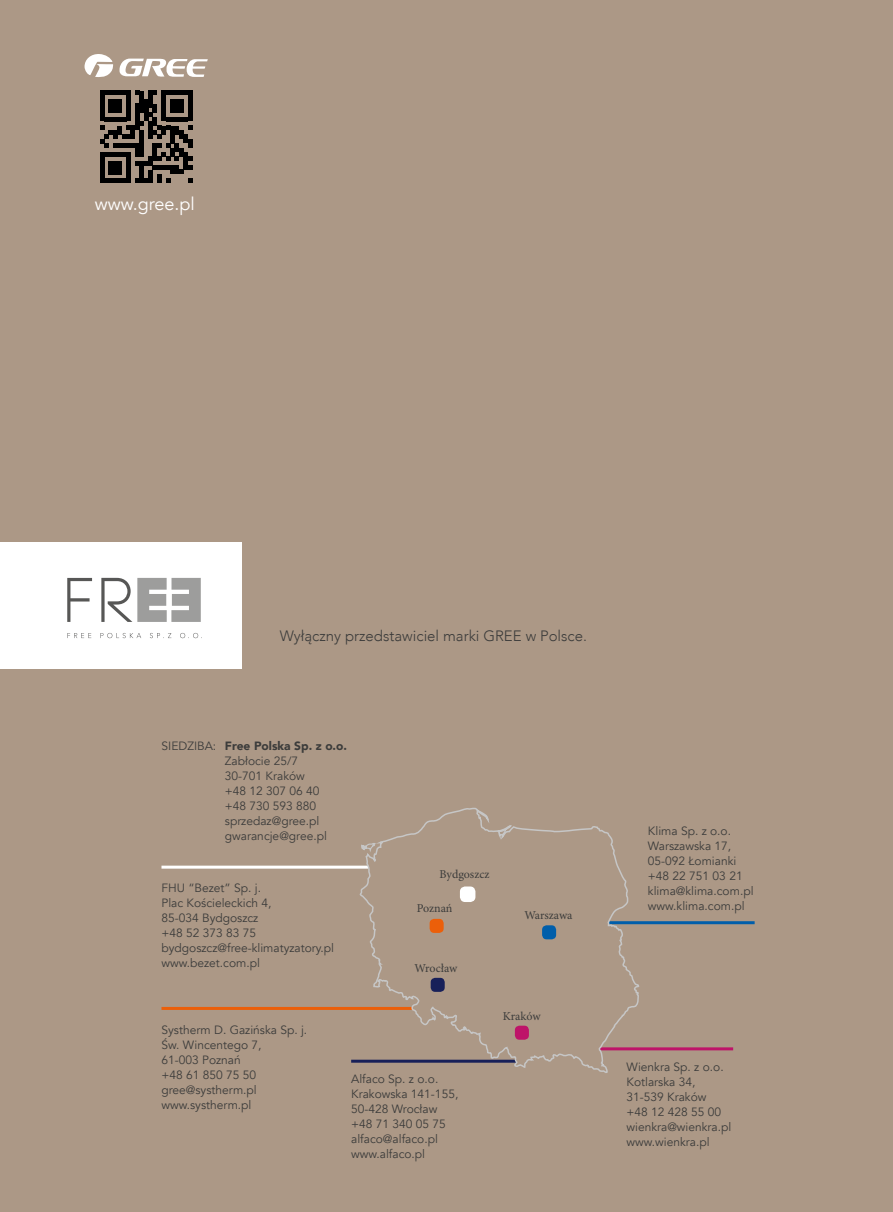
<style>
.page{position:relative;width:893px;height:1212px;background:#ac9886}
.page>*{position:absolute;margin:0;border:0;box-sizing:border-box;transform-origin:0 0}
.t1{font:18px "Avenir";color:#fff}
.t2{font:300 15px "Avenir";color:#3c3c3b}
.t3{font:12px/15px "Avenir";color:#3c3c3b}
.t4{font:12px "Minion Pro";letter-spacing:-.005em;color:#3c3c3b}
.t5{font:900 12px "Avenir";color:#3c3c3b}
</style>
<div class="page">
<hr style="left:100px;top:91px;width:4px;height:30px;background:#000">
<hr style="left:109px;top:99px;width:4px;height:14px;background:#000">
<div style="left:113px;top:99px;width:5px;height:14px;background:#000"></div>
<hr style="left:118px;top:99px;width:4px;height:14px;background:#000">
<svg style="left:104px;top:91px;width:22px;height:4px"></svg>
<div style="left:126px;top:91px;width:5px;height:30px;background:#000"></div>
<svg style="left:135px;top:91px;width:5px;height:4px"></svg>
<hr style="left:140px;top:91px;width:4px;height:22px;background:#000">
<hr style="left:144px;top:99px;width:4px;height:22px;background:#000">
<div style="left:148px;top:91px;width:5px;height:17px;background:#000"></div>
<svg style="left:153px;top:91px;width:4px;height:4px"></svg>
<hr style="left:162px;top:91px;width:4px;height:30px;background:#000">
<div style="left:170px;top:99px;width:5px;height:14px;background:#000"></div>
<hr style="left:175px;top:99px;width:4px;height:14px;background:#000">
<div style="left:179px;top:99px;width:5px;height:14px;background:#000"></div>
<svg style="left:166px;top:91px;width:22px;height:4px"></svg>
<hr style="left:188px;top:91px;width:4px;height:30px;background:#000">
<svg style="left:100px;top:104px;width:92px;height:79px"></svg>
<svg style="left:85px;top:54px;width:28px;height:23px"></svg>
<svg style="left:120px;top:59px;width:88px;height:18px"></svg>
<div style="left:0;top:543px;width:242px;height:126px;background:#fff"></div>
<svg style="left:67px;top:633px;width:24px;height:5px"></svg>
<svg style="left:100px;top:633px;width:41px;height:5px"></svg>
<svg style="left:150px;top:633px;width:21px;height:5px"></svg>
<svg style="left:180px;top:633px;width:22px;height:5px"></svg>
<svg style="left:67px;top:578px;width:25px;height:44px"></svg>
<svg style="left:101px;top:578px;width:100px;height:44px"></svg>
<hr style="left:161px;top:866px;width:207px;height:3px;background:#fff">
<hr style="left:161px;top:1007px;width:252px;height:3px;background:#eb5f0a">
<hr style="left:351px;top:1060px;width:165px;height:3px;background:#182059">
<hr style="left:609px;top:921px;width:146px;height:3px;background:#005eaa">
<hr style="left:600px;top:1047px;width:133px;height:3px;background:#be1469">
<svg style="left:359px;top:807px;width:281px;height:266px"></svg>
<svg style="left:360px;top:842px;width:16px;height:15px"></svg>
<h1 class="t1" style="left:95px;top:193px;width:101px">www.gree.pl</h1>
<p class="t2" style="left:280px;top:627px;width:309px">Wyłączny przedstawiciel marki GREE w Polsce.</p>
<p class="t3" style="left:161px;top:739px;width:56px">SIEDZIBA:</p>
<p class="t5" style="left:225px;top:736px;width:124px">Free Polska Sp. z o.o.</p>
<p class="t3" style="left:225px;top:754px;width:104px">Zabłocie 25/7<br>30-701 Kraków +48 12 307 06 40 +48 730 593 880 sprzedaz@gree.pl gwarancje@gree.pl</p>
<p class="t4" style="left:440px;top:866px;width:51px">Bydgoszcz</p>
<p class="t3" style="left:161px;top:881px;width:174px">FHU “Bezet” Sp. j.<br>Plac Kościeleckich 4,<br>85-034 Bydgoszcz<br>+48 52 373 83 75 bydgoszcz@free-klimatyzatory.pl www.bezet.com.pl</p>
<p class="t4" style="left:417px;top:900px;width:37px">Poznań</p>
<p class="t4" style="left:415px;top:960px;width:44px">Wrocław</p>
<p class="t3" style="left:161px;top:1023px;width:147px">Systherm D. Gazińska Sp. j.<br>Św. Wincentego 7,<br>61-003 Poznań<br>+48 61 850 75 50 gree@systherm.pl www.systherm.pl</p>
<p class="t3" style="left:351px;top:1071px;width:109px">Alfaco Sp. z o.o.<br>Krakowska 141-155,<br>50-428 Wrocław +48 71 340 05 75 alfaco@alfaco.pl www.alfaco.pl</p>
<p class="t4" style="left:524px;top:907px;width:49px">Warszawa</p>
<p class="t4" style="left:503px;top:1008px;width:39px">Kraków</p>
<p class="t3" style="left:648px;top:823px;width:107px">Klima Sp. z o.o.<br>Warszawska 17,<br>05-092 Łomianki +48 22 751 03 21 klima@klima.com.pl www.klima.com.pl</p>
<p class="t3" style="left:626px;top:1059px;width:106px">Wienkra Sp. z o.o.<br>Kotlarska 34,<br>31-539 Kraków<br>+48 12 428 55 00 wienkra@wienkra.pl www.wienkra.pl</p>
</div>
